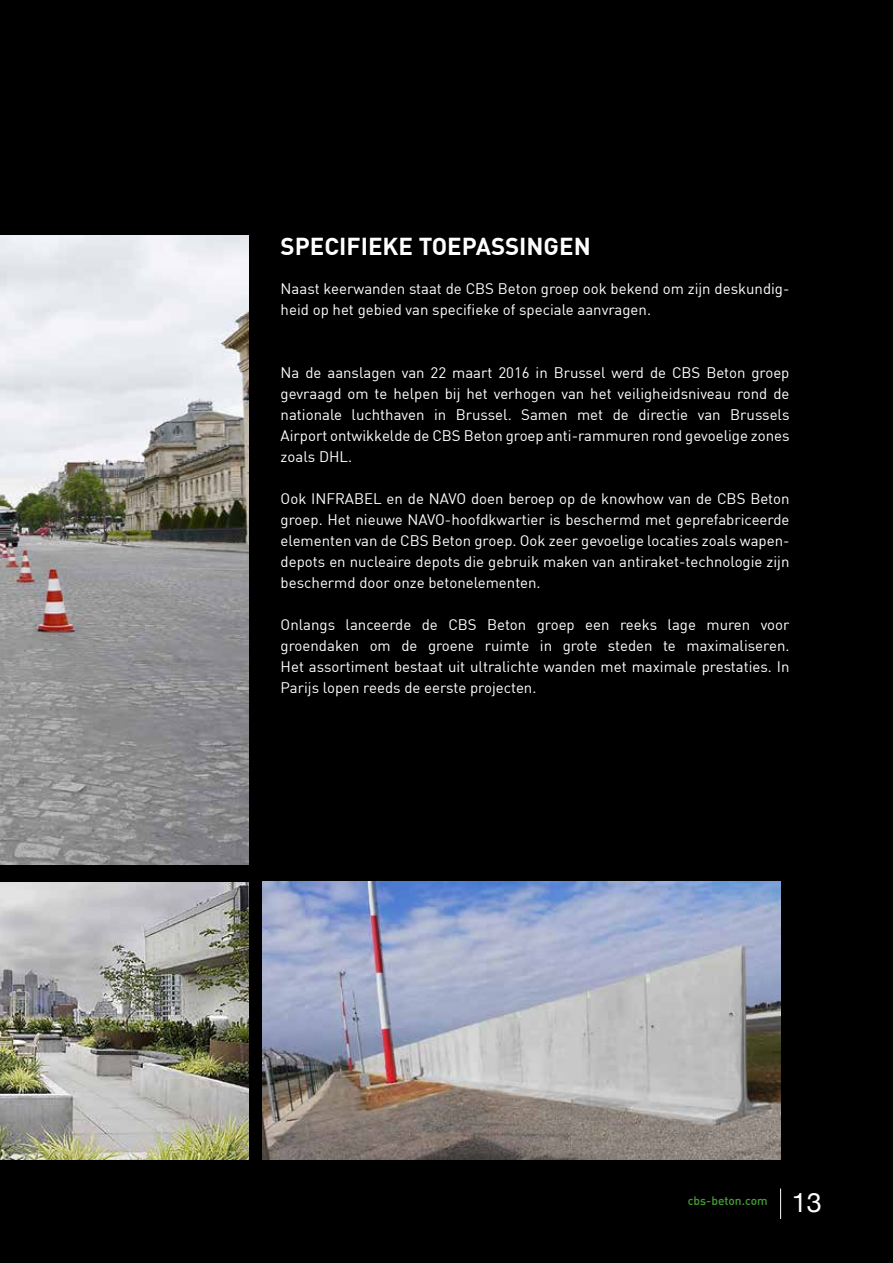
<style>
.page{position:relative;width:893px;height:1263px;background:#000}
.page>*{position:absolute;margin:0;border:0;box-sizing:border-box;transform-origin:0 0}
.t1{font:27px "Helvetica Neue";color:#fff}
.t2{font:700 24px "DIN";color:#fff}
.t3{font:15px/21px "DIN";color:#fff;text-align:justify}
.t4{font:500 12px "DIN";color:#459d36}
</style>
<div class="page">
<hr style="left:780px;top:1188px;width:1px;height:31px;background:#fff">
<img style="left:262px;top:881px;width:519px;height:278px">
<img style="left:0;top:236px;width:248px;height:628px">
<img style="left:0;top:883px;width:248px;height:276px">
<h2 class="t2" style="left:281px;top:231px;width:312px">SPECIFIEKE TOEPASSINGEN</h2>
<p class="t3" style="left:281px;top:278px;width:510px">Naast keerwanden staat de CBS Beton groep ook bekend om zijn deskundig&shy;heid op het gebied van specifieke of speciale aanvragen.</p>
<p class="t3" style="left:281px;top:362px;width:510px">Na de aanslagen van 22 maart 2016 in Brussel werd de CBS Beton groep gevraagd om te helpen bij het verhogen van het veiligheidsniveau rond de nationale luchthaven in Brussel. Samen met de directie van Brussels Airport ontwikkelde de CBS Beton groep anti-rammuren rond gevoelige zones zoals DHL.</p>
<p class="t3" style="left:281px;top:488px;width:510px">Ook INFRABEL en de NAVO doen beroep op de knowhow van de CBS Beton groep. Het nieuwe NAVO-hoofdkwartier is beschermd met geprefabriceerde elementen van de CBS Beton groep. Ook zeer gevoelige locaties zoals wapen&shy;depots en nucleaire depots die gebruik maken van antiraket-technologie zijn beschermd door onze betonelementen.</p>
<p class="t3" style="left:281px;top:614px;width:510px">Onlangs lanceerde de CBS Beton groep een reeks lage muren voor groendaken om de groene ruimte in grote steden te maximaliseren.<br>Het assortiment bestaat uit ultralichte wanden met maximale prestaties. In Parijs lopen reeds de eerste projecten.</p>
<p class="t4" style="left:688px;top:1193px;width:81px">cbs-beton.com</p>
<h1 class="t1" style="left:792px;top:1183px;width:32px">13</h1>
</div>
